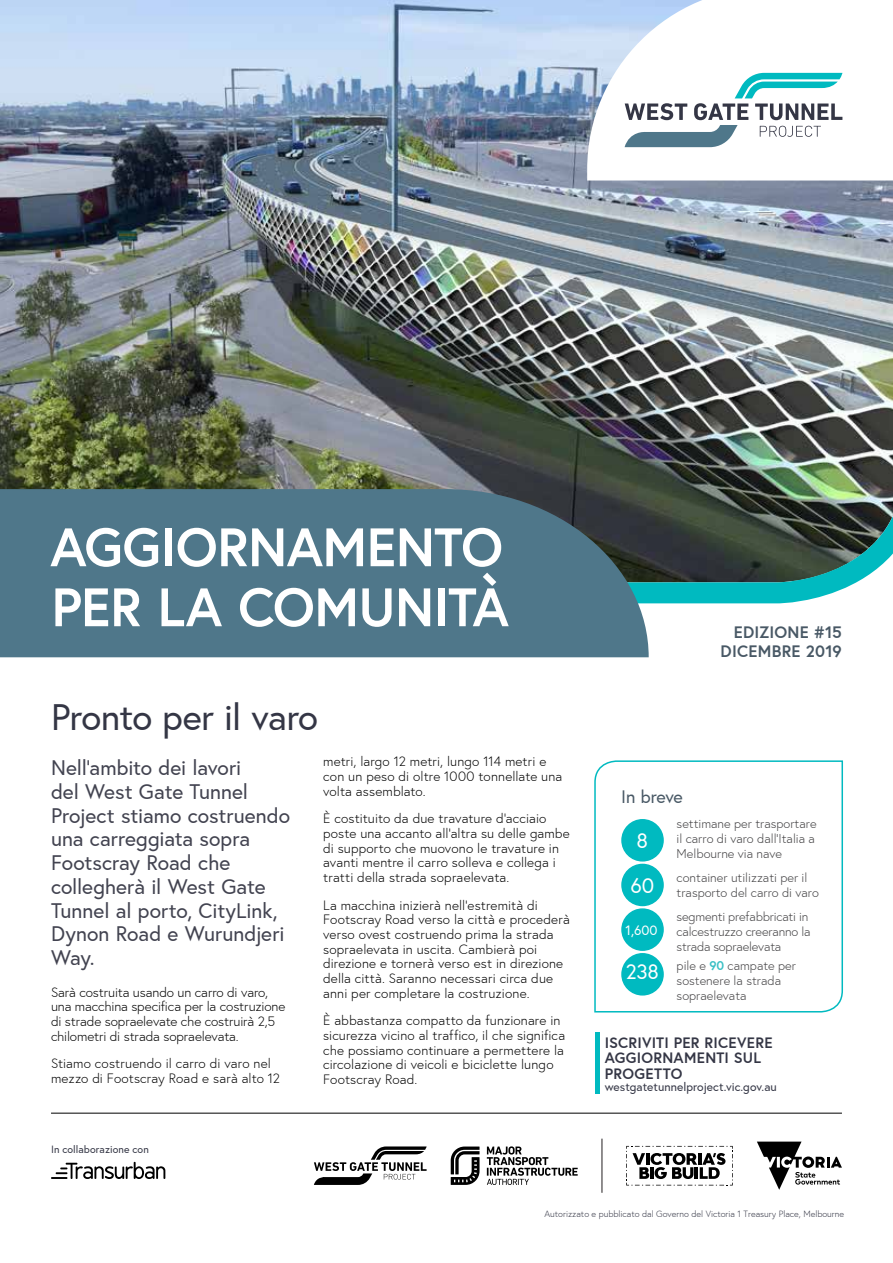
<style>
.page{position:relative;width:893px;height:1263px;background:#fff}
.page>*{position:absolute;margin:0;border:0;box-sizing:border-box;transform-origin:0 0}
.t1{font:700 54px/60px "Europa";letter-spacing:-.015em;color:#fff}
.t2{font:36.75px "Europa";letter-spacing:-.02em;color:#343645}
.t3{font:21px/23.7px "Europa";color:#424350}
.t4{font:21px/44.7px "Europa";color:#fff}
.t5{font:18px "Europa";letter-spacing:-.02em;color:#485865}
.t6{font:700 16.5px/19.8px "Europa";letter-spacing:.015em;color:#485865;text-align:right}
.t7{font:700 15px/15.8px "Europa";letter-spacing:.015em;color:#343645}
.t8{font:300 13.5px/14.7px "Europa";letter-spacing:.005em;color:#000}
.t9{font:13.5px "Europa";color:#fff}
.t10{font:300 12.75px/15px "Europa";color:#414042}
.t11{font:12px "Europa";letter-spacing:.005em;color:#343645}
.t12{font:10.5px "Europa";letter-spacing:.01em;color:#343645}
.t13{font:300 9px "Europa";color:#343645}
.s1{font-weight:700;color:#3ac0c5}
</style>
<div class="page">
<hr style="left:51px;top:1113px;width:791px;height:1px;background:#000">
<svg style="left:626px;top:1146px;width:107px;height:40px"></svg>
<svg style="left:314px;top:1146px;width:113px;height:39px"></svg>
<svg style="left:487px;top:1146px;width:91px;height:39px"></svg>
<svg style="left:451px;top:1146px;width:29px;height:39px"></svg>
<hr style="left:602px;top:1138px;width:1px;height:55px;background:#231f20">
<svg style="left:757px;top:1141px;width:85px;height:49px"></svg>
<svg style="left:51px;top:1162px;width:114px;height:17px"></svg>
<img style="left:0;top:0;width:893px;height:604px">
<svg style="left:0;top:489px;width:649px;height:168px;background:#4d7385"></svg>
<svg style="left:595px;top:1032px;width:5px;height:62px"></svg>
<svg style="left:594px;top:760px;width:249px;height:253px"></svg>
<div style="left:622px;top:820px;width:41px;height:41px;background:#00bac0;border-radius:50%"></div>
<div style="left:621px;top:819px;width:43px;height:42px;border:2px solid #00bac0;border-radius:50%"></div>
<div style="left:622px;top:864px;width:41px;height:41px;background:#00bac0;border-radius:50%"></div>
<div style="left:621px;top:864px;width:43px;height:42px;border:2px solid #00bac0;border-radius:50%"></div>
<div style="left:622px;top:909px;width:41px;height:41px;background:#00bac0;border-radius:50%"></div>
<div style="left:621px;top:908px;width:43px;height:43px;border:2px solid #00bac0;border-radius:50%"></div>
<div style="left:622px;top:954px;width:41px;height:41px;background:#00bac0;border-radius:50%"></div>
<div style="left:621px;top:953px;width:43px;height:42px;border:2px solid #00bac0;border-radius:50%"></div>
<svg style="left:587px;top:0;width:306px;height:180px"></svg>
<svg style="left:625px;top:73px;width:217px;height:74px"></svg>
<h1 class="t1" style="left:50px;top:517px;width:460px">AGGIORNAMENTO<br>PER LA COMUNITÀ</h1>
<h2 class="t2" style="left:51px;top:695px;width:269px">Pronto per il varo</h2>
<h3 class="t3" style="left:51px;top:756px;width:241px">Nell'ambito dei lavori<br>del West Gate Tunnel<br>Project stiamo costruendo una carreggiata sopra<br>Footscray Road che collegherà il West Gate<br>Tunnel al porto, CityLink,<br>Dynon Road e Wurundjeri<br>Way.</h3>
<p class="t8" style="left:51px;top:985px;width:236px">Sarà costruita usando un carro di varo, una macchina specifica per la costruzione di strade sopraelevate che costruirà 2,5 chilometri di strada sopraelevata.</p>
<p class="t8" style="left:51px;top:1056px;width:230px">Stiamo costruendo il carro di varo nel mezzo di Footscray Road e sarà alto 12</p>
<p class="t8" style="left:323px;top:754px;width:241px">metri, largo 12 metri, lungo 114 metri e con un peso di oltre 1000 tonnellate una volta assemblato.</p>
<p class="t8" style="left:323px;top:811px;width:248px">È costituito da due travature d'acciaio poste una accanto all'altra su delle gambe di supporto che muovono le travature in avanti mentre il carro solleva e collega i tratti della strada sopraelevata.</p>
<p class="t8" style="left:323px;top:897px;width:248px">La macchina inizierà nell'estremità di Footscray Road verso la città e procederà verso ovest costruendo prima la strada sopraelevata in uscita. Cambierà poi direzione e tornerà verso est in direzione della città. Saranno necessari circa due anni per completare la costruzione.</p>
<p class="t8" style="left:323px;top:1013px;width:243px">È abbastanza compatto da funzionare in sicurezza vicino al traffico, il che significa che possiamo continuare a permettere la circolazione di veicoli e biciclette lungo Footscray Road.</p>
<p class="t12" style="left:51px;top:1143px;width:99px">In collaborazione con</p>
<p class="t6" style="left:721px;top:622px;width:123px">EDIZIONE #15<br>DICEMBRE 2019</p>
<h3 class="t5" style="left:621px;top:785px;width:63px">In breve</h3>
<h3 class="t4" style="left:630px;top:818px;width:25px">8<br>60</h3>
<p class="t9" style="left:626px;top:922px;width:33px">1,600</p>
<h3 class="t4" style="left:626px;top:950px;width:35px">238</h3>
<p class="t10" style="left:677px;top:816px;width:141px">settimane per trasportare il carro di varo dall'Italia a<br>Melbourne via nave</p>
<p class="t10" style="left:677px;top:870px;width:144px">container utilizzati per il trasporto del carro di varo</p>
<p class="t10" style="left:677px;top:909px;width:135px">segmenti prefabbricati in calcestruzzo creeranno la strada sopraelevata</p>
<p class="t10" style="left:677px;top:958px;width:121px">pile e <span class="s1">90</span> campate per sostenere la strada sopraelevata</p>
<p class="t7" style="left:605px;top:1034px;width:169px">ISCRIVITI PER RICEVERE<br>AGGIORNAMENTI SUL<br>PROGETTO</p>
<p class="t11" style="left:605px;top:1080px;width:174px">westgatetunnelproject.vic.gov.au</p>
<p class="t13" style="left:544px;top:1209px;width:301px">Autorizzato e pubblicato dal Governo del Victoria 1 Treasury Place, Melbourne</p>
</div>
